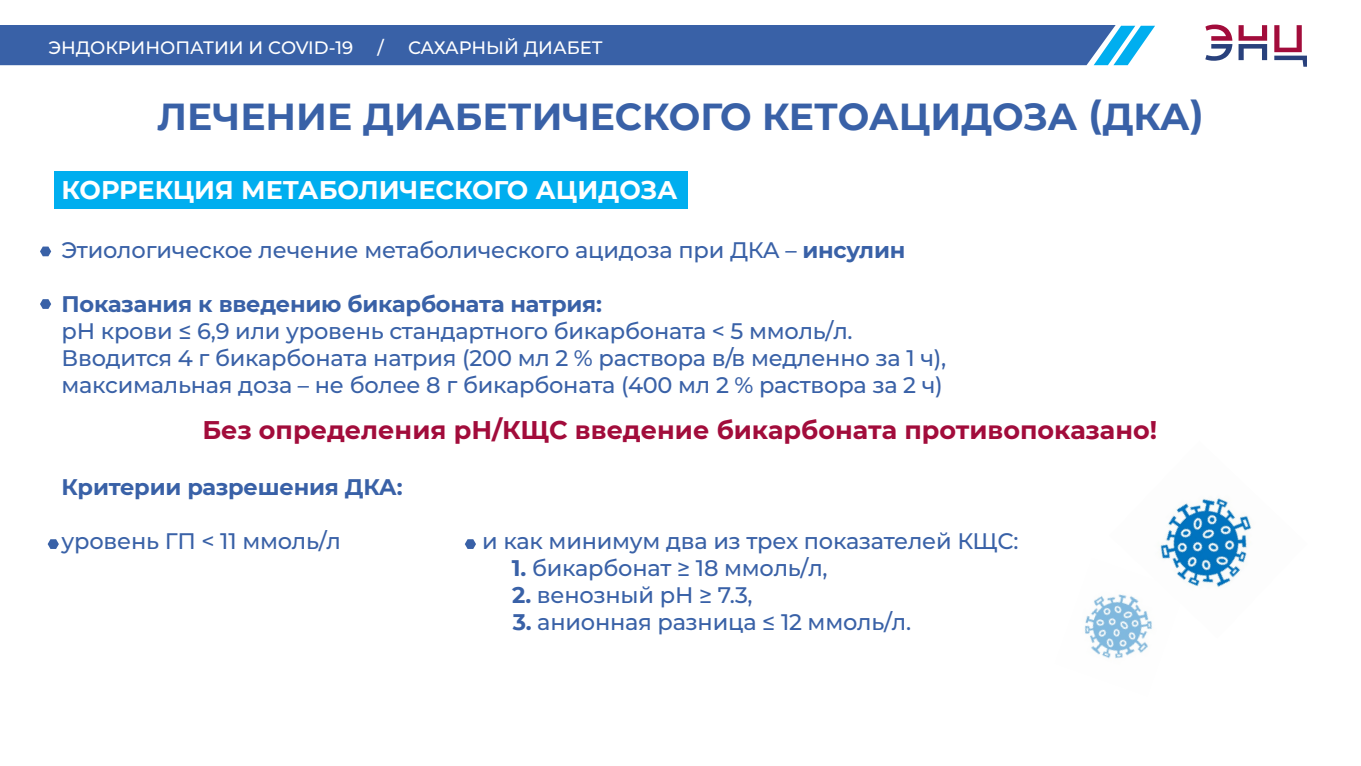
<style>
.page{position:relative;width:1361px;height:766px;background:#fff}
.page>*{position:absolute;margin:0;border:0;box-sizing:border-box;transform-origin:0 0}
.t1{font:700 37.5px "Montserrat";color:#3961a7}
.t2{font:700 25.5px "Montserrat";color:#a20c3b}
.t3{font:700 25.5px "Montserrat";color:#fff}
.t4{font:500 22.5px/27px "Montserrat";letter-spacing:-.01em;color:#3961a7}
.t5{font:700 22.5px "Montserrat";letter-spacing:-.01em;color:#3961a7}
.t6{font:500 18px "Montserrat";color:#fff}
.s1{font-weight:700}
</style>
<div class="page">
<div style="left:0;top:25px;width:1115px;height:40px;background:#3961a7"></div>
<svg style="left:1093px;top:26px;width:62px;height:39px"></svg>
<div style="left:55px;top:171px;width:633px;height:38px;background:#00aeef"></div>
<svg style="left:40px;top:299px;width:11px;height:10px"></svg>
<svg style="left:48px;top:539px;width:11px;height:10px"></svg>
<svg style="left:465px;top:539px;width:11px;height:10px"></svg>
<svg style="left:40px;top:246px;width:11px;height:10px"></svg>
<img style="left:1160px;top:498px;width:92px;height:89px">
<img style="left:1084px;top:557px;width:100px;height:102px">
<svg style="left:1238px;top:25px;width:29px;height:35px"></svg>
<svg style="left:1205px;top:25px;width:27px;height:36px"></svg>
<svg style="left:1274px;top:25px;width:33px;height:42px"></svg>
<p class="t6" style="left:48px;top:35px;width:306px">ЭНДОКРИНОПАТИИ И COVID-19</p>
<p class="t6" style="left:377px;top:35px;width:8px">/</p>
<p class="t6" style="left:408px;top:35px;width:196px">САХАРНЫЙ ДИАБЕТ</p>
<h1 class="t1" style="left:157px;top:89px;width:1048px">ЛЕЧЕНИЕ ДИАБЕТИЧЕСКОГО КЕТОАЦИДОЗА (ДКА)</h1>
<p class="t3" style="left:62px;top:171px;width:617px">КОРРЕКЦИЯ МЕТАБОЛИЧЕСКОГО АЦИДОЗА</p>
<p class="t4" style="left:62px;top:236px;width:845px">Этиологическое лечение метаболического ацидоза при ДКА – <span class="s1">инсулин</span></p>
<p class="t5" style="left:62px;top:288px;width:542px">Показания к введению бикарбоната натрия:</p>
<p class="t4" style="left:62px;top:317px;width:886px">рН крови ≤ 6,9 или уровень стандартного бикарбоната &lt; 5 ммоль/л.<br>Вводится 4 г бикарбоната натрия (200 мл 2 % раствора в/в медленно за 1 ч), максимальная доза – не более 8 г бикарбоната (400 мл 2 % раствора за 2 ч)</p>
<p class="t2" style="left:202px;top:412px;width:956px">Без определения рН/КЩС введение бикарбоната противопоказано!</p>
<p class="t5" style="left:62px;top:470px;width:343px">Критерии разрешения ДКА:</p>
<p class="t4" style="left:62px;top:526px;width:281px">уровень ГП &lt; 11 ммоль/л</p>
<p class="t4" style="left:482px;top:526px;width:538px">и как минимум два из трех показателей КЩС:</p>
<p class="t4" style="left:512px;top:553px;width:317px"><span class="s1">1.</span> бикарбонат ≥ 18 ммоль/л,</p>
<p class="t4" style="left:512px;top:580px;width:242px"><span class="s1">2.</span> венозный рН ≥ 7.3,</p>
<p class="t4" style="left:513px;top:607px;width:400px"><span class="s1">3.</span> анионная разница ≤ 12 ммоль/л.</p>
</div>
